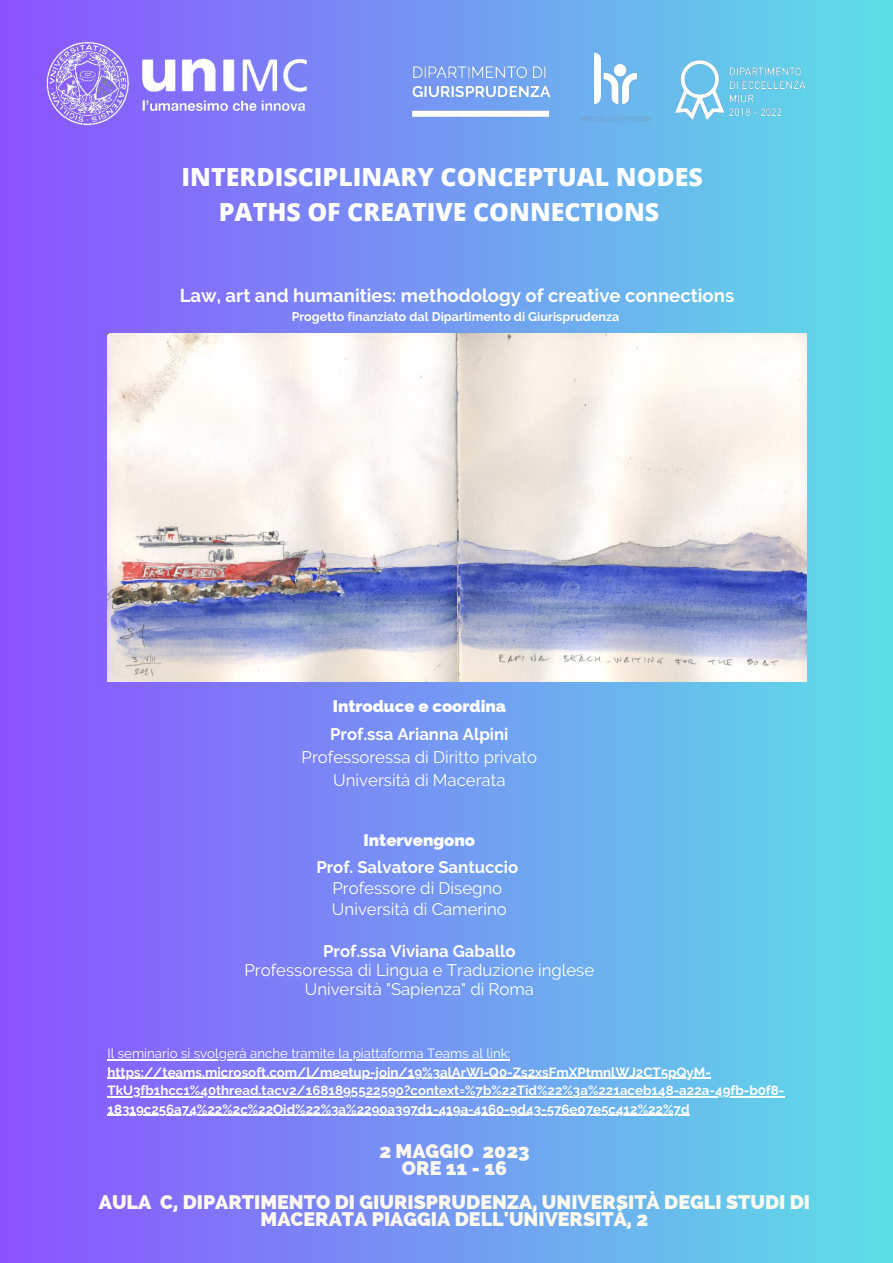
<style>
.page{position:relative;width:893px;height:1263px;background:#fff}
.page>*{position:absolute;margin:0;border:0;box-sizing:border-box;transform-origin:0 0}
.t1{font:800 24.97px/34.4px "Open Sans";color:#fff;text-align:center}
.t2{font:800 19.65px/17.1px "Raleway";color:#fffaef;text-align:center}
.t3{font:700 18.52px "Raleway";color:#fff}
.t4{font:16.73px/22.8px "Raleway";color:#fff;text-align:center}
.t5{font:700 16.73px "Raleway";color:#fff}
.t6{font:800 16.73px "Raleway";color:#fff}
.t7{font:700 13.27px/18.5px "Raleway";color:#fff}
.t8{font:13.27px "Raleway";color:#fff}
.t9{font:700 12.52px "Raleway";color:#fff}
</style>
<div class="page">
<div style="left:0;top:0;width:893px;height:1263px;background:linear-gradient(to right,#8c52ff,#5de0e6)"></div>
<img style="left:397px;top:25px;width:407px;height:138px">
<hr style="left:467px;top:1098px;width:204px;height:1px;background:#fff">
<img style="left:107px;top:334px;width:699px;height:347px">
<img style="left:44px;top:39px;width:266px;height:89px">
<hr style="left:107px;top:1059px;width:403px;height:1px;background:#fff">
<hr style="left:107px;top:1078px;width:604px;height:1px;background:#fff">
<hr style="left:107px;top:1096px;width:677px;height:1px;background:#fff">
<hr style="left:107px;top:1114px;width:582px;height:2px;background:#fff">
<h1 class="t1" style="left:181px;top:160px;width:523px">INTERDISCIPLINARY CONCEPTUAL NODES<br>PATHS OF CREATIVE CONNECTIONS</h1>
<h3 class="t3" style="left:180px;top:285px;width:556px">Law, art and humanities: methodology of creative connections</h3>
<p class="t9" style="left:292px;top:309px;width:329px">Progetto finanziato dal Dipartimento di Giurisprudenza</p>
<p class="t6" style="left:333px;top:696px;width:175px">Introduce e coordina</p>
<p class="t5" style="left:330px;top:724px;width:180px">Prof.ssa Arianna Alpini</p>
<p class="t4" style="left:302px;top:746px;width:237px">Professoressa di Diritto privato<br>Università di Macerata</p>
<p class="t6" style="left:363px;top:830px;width:113px">Intervengono</p>
<p class="t5" style="left:316px;top:857px;width:203px">Prof. Salvatore Santuccio</p>
<p class="t4" style="left:332px;top:878px;width:176px;line-height:21.1px;text-align:left">Professore di Disegno<br>Università di Camerino</p>
<p class="t5" style="left:323px;top:942px;width:194px">Prof.ssa Viviana Gaballo</p>
<p class="t4" style="left:244px;top:961px;width:351px;line-height:18.8px">Professoressa di Lingua e Traduzione inglese<br>Università "Sapienza" di Roma</p>
<p class="t8" style="left:107px;top:1046px;width:404px">Il seminario si svolgerà anche tramite la piattaforma Teams al link:</p>
<p class="t7" style="left:107px;top:1063px;width:678px">https://teams.microsoft.com/l/meetup-join/19%3alArWi-Q0-Zs2xsFmXPtmnlWJ2CT5pQyM-<br>TkU3fb1hcc1%40thread.tacv2/1681895522590?context=%7b%22Tid%22%3a%221aceb148-a22a-49fb-b0f8-<br>18319c256a74%22%2c%22Oid%22%3a%2290a397d1-419a-4160-9d43-576e07e5c412%22%7d</p>
<h2 class="t2" style="left:379px;top:1142px;width:152px">2 MAGGIO 2023<br>ORE 11 - 16</h2>
<h2 class="t2" style="left:99px;top:1193px;width:713px">AULA C, DIPARTIMENTO DI GIURISPRUDENZA, UNIVERSITÀ DEGLI STUDI DI<br>MACERATA PIAGGIA DELL'UNIVERSITÀ, 2</h2>
</div>
